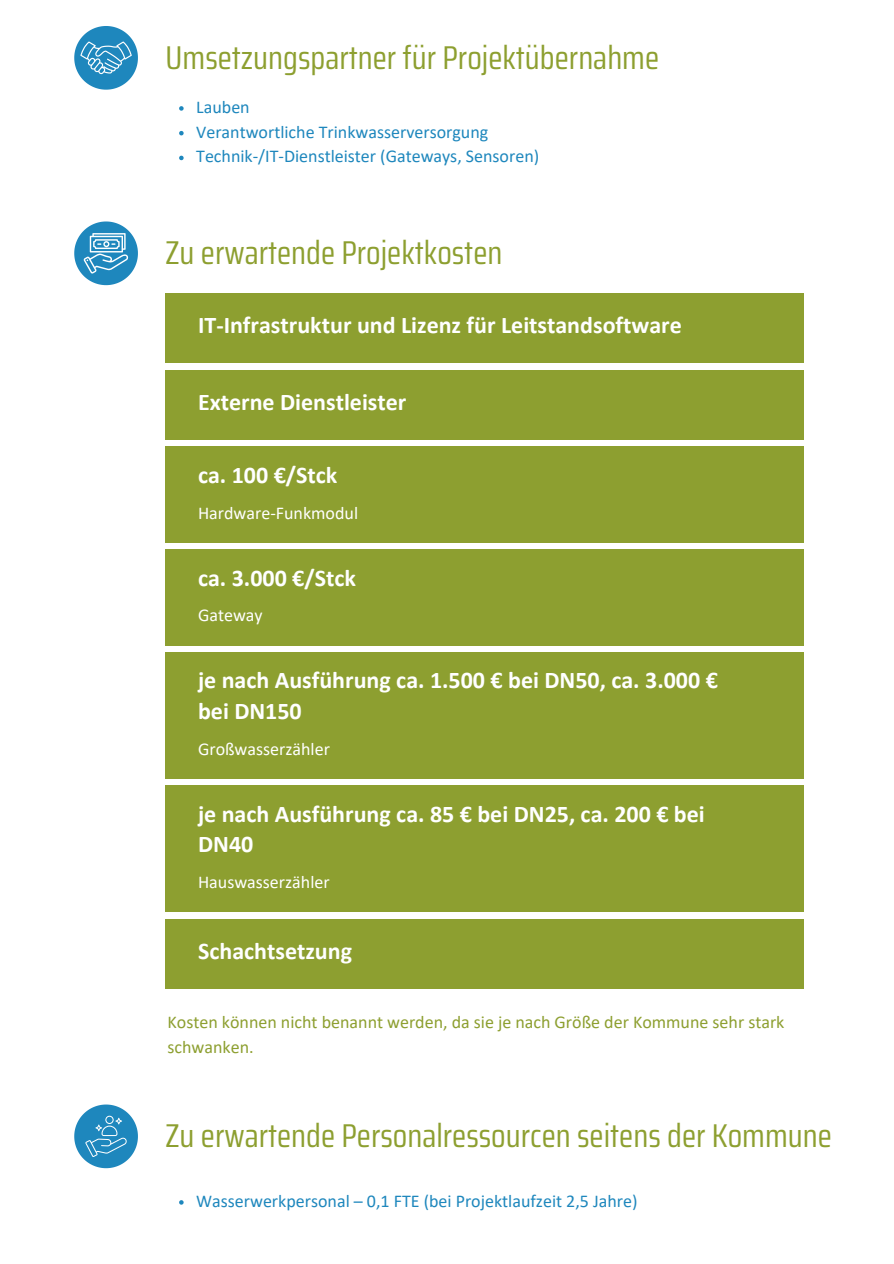
<style>
.page{position:relative;width:894px;height:1264px;background:#fff}
.page>*{position:absolute;margin:0;border:0;box-sizing:border-box;transform-origin:0 0}
.t1{font:33px "Saira Condensed";color:#8d9f30}
.t2{font:700 24px/30.3px "Calibri";color:#fff}
.t3{font:18px "Calibri";color:#1e87bd}
.t4{font:18px/24.8px "Calibri";color:#8d9f30}
.t5{font:18px "Calibri";color:#fff}
</style>
<div class="page">
<svg style="left:74px;top:221px;width:64px;height:64px"></svg>
<div style="left:165px;top:293px;width:639px;height:70px;background:#8d9f30"></div>
<svg style="left:74px;top:1104px;width:64px;height:64px"></svg>
<svg style="left:179px;top:1200px;width:4px;height:4px"></svg>
<svg style="left:74px;top:26px;width:64px;height:64px"></svg>
<svg style="left:179px;top:106px;width:4px;height:5px"></svg>
<svg style="left:179px;top:131px;width:4px;height:4px"></svg>
<svg style="left:179px;top:156px;width:4px;height:4px"></svg>
<div style="left:165px;top:370px;width:639px;height:70px;background:#8d9f30"></div>
<div style="left:165px;top:446px;width:639px;height:96px;background:#8d9f30"></div>
<div style="left:165px;top:549px;width:639px;height:96px;background:#8d9f30"></div>
<div style="left:165px;top:652px;width:638px;height:126px;background:#8d9f30"></div>
<div style="left:165px;top:785px;width:638px;height:126px;background:#8d9f30"></div>
<div style="left:165px;top:918px;width:639px;height:70px;background:#8d9f30"></div>
<p class="t1" style="left:165px;top:31px;width:495px">Umsetzungspartner für Projektübernahme</p>
<p class="t3" style="left:196px;top:99px;width:55px">Lauben</p>
<p class="t3" style="left:196px;top:124px;width:293px">Verantwortliche Trinkwasserversorgung</p>
<p class="t3" style="left:196px;top:149px;width:344px">Technik-/IT-Dienstleister (Gateways, Sensoren)</p>
<p class="t1" style="left:165px;top:226px;width:338px">Zu erwartende Projektkosten</p>
<p class="t2" style="left:198px;top:312px;width:485px">IT-Infrastruktur und Lizenz für Leitstandsoftware</p>
<h1 class="t2" style="left:198px;top:388px;width:210px">Externe Dienstleister</h1>
<h2 class="t2" style="left:198px;top:461px;width:141px">ca. 100 €/Stck</h2>
<h2 class="t5" style="left:198px;top:505px;width:161px">Hardware-Funkmodul</h2>
<p class="t2" style="left:198px;top:564px;width:159px">ca. 3.000 €/Stck</p>
<h2 class="t5" style="left:198px;top:608px;width:66px">Gateway</h2>
<p class="t2" style="left:198px;top:667px;width:521px">je nach Ausführung ca. 1.500 € bei DN50, ca. 3.000 € bei DN150</p>
<h2 class="t5" style="left:198px;top:741px;width:133px">Großwasserzähler</h2>
<p class="t2" style="left:198px;top:800px;width:508px">je nach Ausführung ca. 85 € bei DN25, ca. 200 € bei<br>DN40</p>
<h2 class="t5" style="left:198px;top:874px;width:133px">Hauswasserzähler</h2>
<h2 class="t2" style="left:198px;top:937px;width:155px">Schachtsetzung</h2>
<p class="t4" style="left:167px;top:1011px;width:618px">Kosten können nicht benannt werden, da sie je nach Größe der Kommune sehr stark schwanken.</p>
<h1 class="t1" style="left:165px;top:1109px;width:667px">Zu erwartende Personalressourcen seitens der Kommune</h1>
<p class="t3" style="left:196px;top:1193px;width:442px">Wasserwerkpersonal – 0,1 FTE (bei Projektlaufzeit 2,5 Jahre)</p>
</div>
